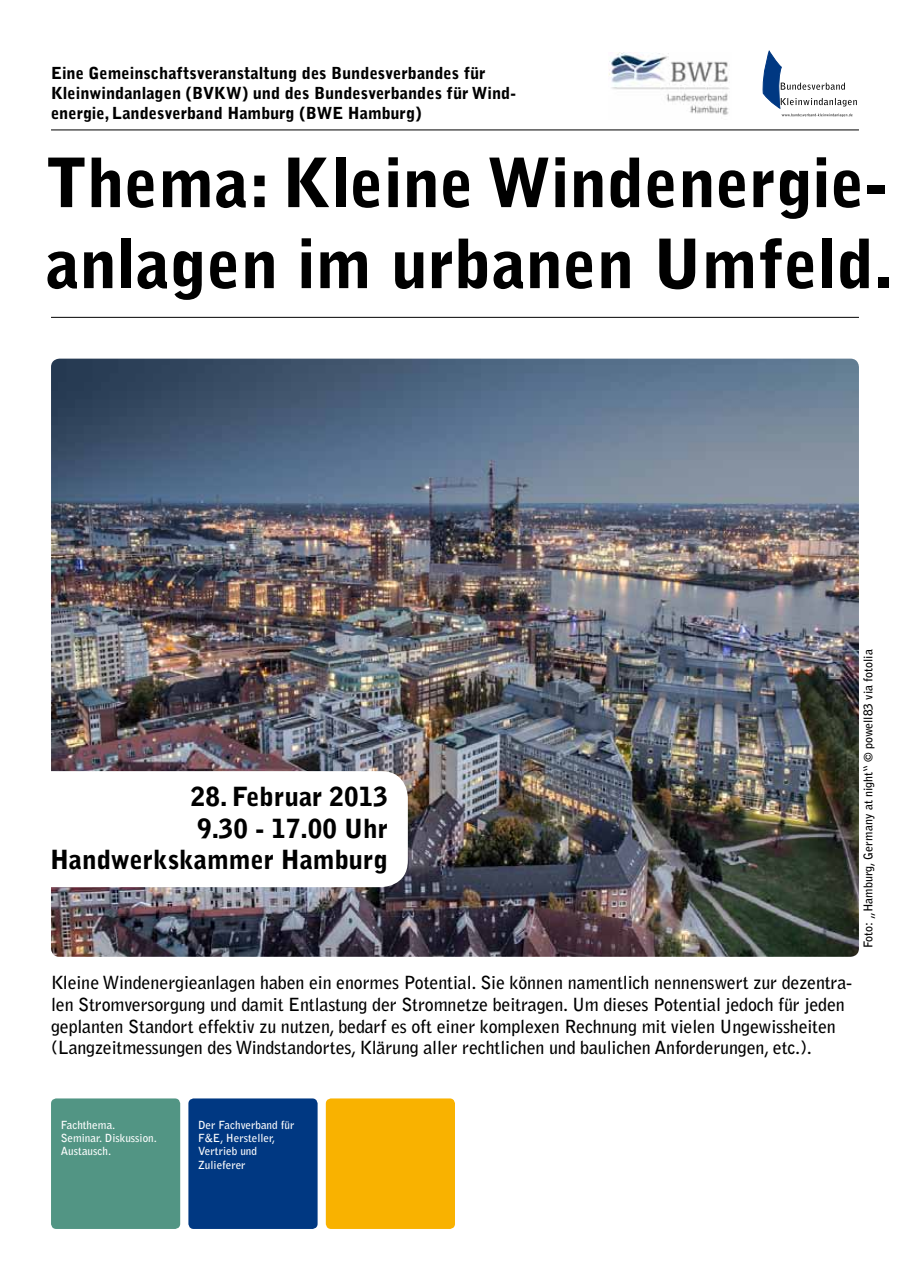
<style>
.page{position:relative;width:910px;height:1280px;background:#fff}
.page>*{position:absolute;margin:0;border:0;box-sizing:border-box;transform-origin:0 0}
.t1{font:900 67.5px/81px "Bell Gothic Std";color:#000}
.t2{font:900 26.25px/31.5px "Bell Gothic Std";color:#000;text-align:right}
.t3{font:700 18px/21.6px "Bell Gothic Std";letter-spacing:-.01em;color:#000}
.t4{font:900 16.5px/19.8px "Bell Gothic Std";color:#000}
.t5{font:700 12px "Bell Gothic Std";color:#000}
.t6{font:700 11.1px/13.4px "Bell Gothic Std";color:#fff}
</style>
<div class="page">
<svg style="left:762px;top:51px;width:95px;height:66px"></svg>
<div style="left:326px;top:1098px;width:129px;height:131px;background:#f9b200;border-radius:5px"></div>
<div style="left:188px;top:1098px;width:130px;height:131px;background:#003882;border-radius:5px"></div>
<div style="left:51px;top:1098px;width:129px;height:131px;background:#529584;border-radius:5px"></div>
<hr style="left:51px;top:130px;width:808px;height:1px;background:#000">
<hr style="left:51px;top:317px;width:808px;height:1px;background:#000">
<img style="left:51px;top:359px;width:808px;height:598px">
<svg style="left:51px;top:771px;width:357px;height:116px"></svg>
<img style="left:609px;top:53px;width:121px;height:62px">
<p class="t4" style="left:51px;top:64px;width:466px">Eine Gemeinschaftsveranstaltung des Bundesverbandes für<br>Kleinwindanlagen (BVKW) und des Bundesverbandes für Wind&shy;energie, Landesverband Hamburg (BWE Hamburg)</p>
<h1 class="t1" style="left:46px;top:143px;width:849px">Thema: Kleine Windenergie&shy;anlagen im urbanen Umfeld.</h1>
<h2 class="t2" style="left:50px;top:781px;width:339px">28. Februar 2013<br>9.30 - 17.00 Uhr<br>Handwerkskammer Hamburg</h2>
<p class="t3" style="left:51px;top:972px;width:803px">Kleine Windenergieanlagen haben ein enormes Potential. Sie können namentlich nennenswert zur dezentra&shy;len Stromversorgung und damit Entlastung der Stromnetze beitragen. Um dieses Potential jedoch für jeden geplanten Standort effektiv zu nutzen, bedarf es oft einer komplexen Rechnung mit vielen Ungewissheiten (Langzeitmessungen des Windstandortes, Klärung aller rechtlichen und baulichen Anforderungen, etc.).</p>
<p class="t5" style="left:861px;top:948px;width:300px;rotate:-90deg">Foto: „Hamburg, Germany at night“ © powell83 via fotolia</p>
<p class="t6" style="left:61px;top:1118px;width:98px">Fachthema.<br>Seminar. Diskussion.<br>Austausch.</p>
<p class="t6" style="left:198px;top:1118px;width:98px">Der Fachverband für<br>F&amp;E, Hersteller,<br>Vertrieb und<br>Zulieferer</p>
</div>
